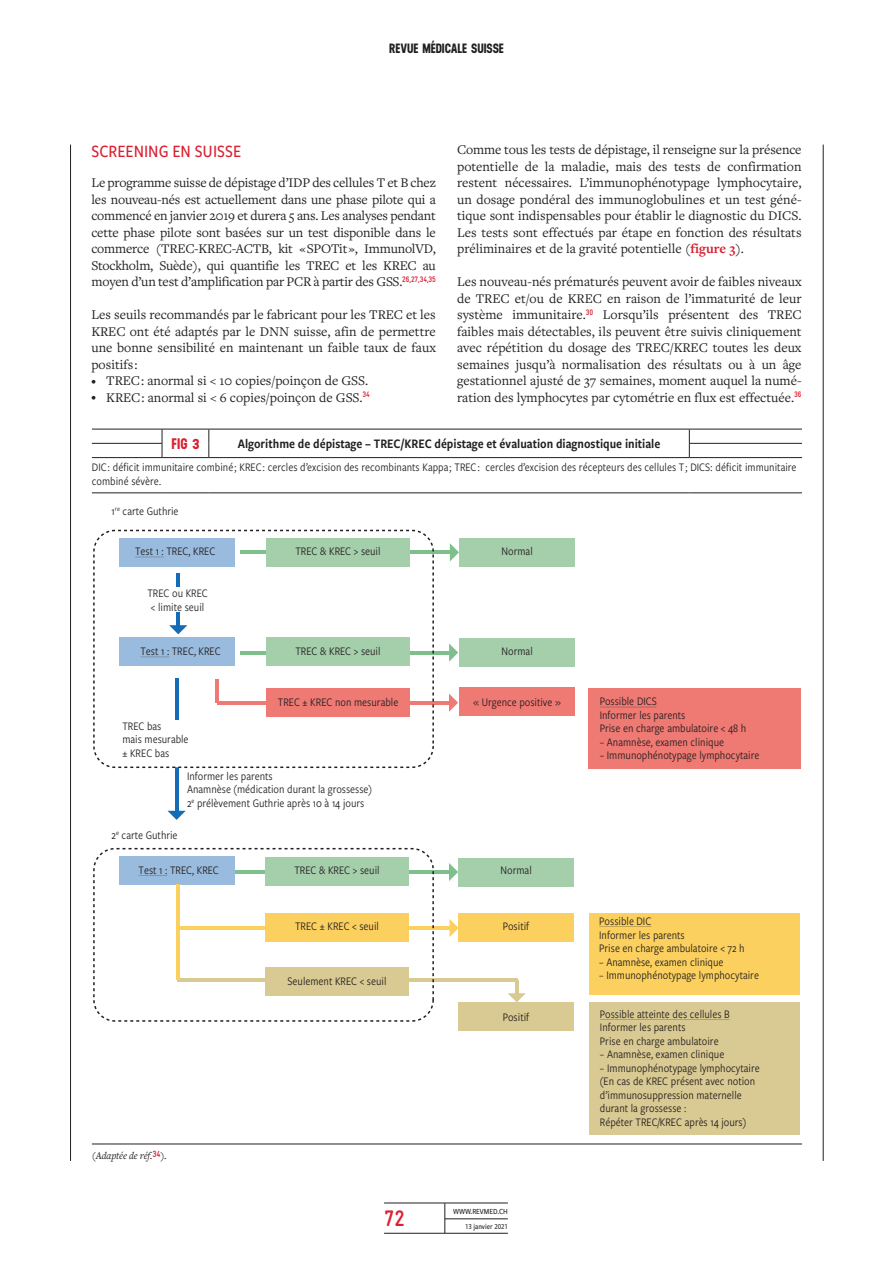
<style>
.page{position:relative;width:893px;height:1263px;background:#fff}
.page>*{position:absolute;margin:0;border:0;box-sizing:border-box;transform-origin:0 0}
.t1{font:700 22.5px "Gravur Condensed Pro";color:#da2031}
._1P_T1{font:500 18px "Freight Sans Cnd Pro";color:#da2031}
.t2{font:700 15.3px "Neusa";color:#da2031}
._1P_Texte_courant{font:13.8px/16.5px "Freight Text Pro";color:#231f20;text-align:justify}
._1P_Texte_courant_li{font:13.8px "Freight Text Pro";color:#231f20}
.t3{font:13.5px "Freight Sans Cnd Pro Semi";color:#231f20}
.t4{font:700 13.5px "Neusa";letter-spacing:-.005em;color:#231f20}
.t5{font:12px/13.5px "Freight Sans Cnd Pro";color:#231f20}
._1P_FIG_TAB_Source{font:italic 10.5px "Freight Text Pro";letter-spacing:-.01em;color:#231f20}
.t6{font:500 8.1px "Freight Sans Cnd Pro";color:#231f20}
.t7{font:500 7.8px "Freight Sans Cnd Pro";color:#231f20}
.s1{font-size:9.75px}
.s2{font-weight:700;color:#da2031}
.s3{font-family:"Gravur Condensed Pro";font-weight:700;font-style:normal;font-size:9px;color:#da2031}
</style>
<div class="page">
<hr style="left:384px;top:1233px;width:124px;height:1px;background:#231f20">
<hr style="left:384px;top:1202px;width:124px;height:1px;background:#231f20">
<hr style="left:445px;top:1218px;width:63px;height:1px;background:#231f20">
<hr style="left:444px;top:1203px;width:1px;height:30px;background:#231f20">
<div style="left:458px;top:858px;width:116px;height:28px;background:#a5ceab"></div>
<div style="left:458px;top:913px;width:116px;height:28px;background:#fcd05e"></div>
<div style="left:458px;top:1002px;width:116px;height:29px;background:#d9c992"></div>
<hr style="left:177px;top:978px;width:340px;height:3px;background:#d9c992">
<hr style="left:177px;top:926px;width:274px;height:3px;background:#fcd05e">
<svg style="left:450px;top:919px;width:8px;height:18px"></svg>
<hr style="left:234px;top:870px;width:216px;height:3px;background:#7fbf8c">
<svg style="left:449px;top:863px;width:9px;height:18px"></svg>
<hr style="left:217px;top:701px;width:233px;height:3px;background:#ef7973">
<svg style="left:449px;top:693px;width:9px;height:19px"></svg>
<hr style="left:241px;top:551px;width:210px;height:3px;background:#7fbf8c">
<svg style="left:450px;top:543px;width:9px;height:18px"></svg>
<hr style="left:240px;top:651px;width:210px;height:3px;background:#7fbf8c">
<svg style="left:449px;top:643px;width:9px;height:19px"></svg>
<hr style="left:175px;top:679px;width:3px;height:133px;background:#136cb5">
<svg style="left:167px;top:811px;width:19px;height:9px"></svg>
<div style="left:459px;top:538px;width:116px;height:28px;background:#a5ceab"></div>
<div style="left:459px;top:638px;width:116px;height:29px;background:#a5ceab"></div>
<div style="left:459px;top:688px;width:116px;height:28px;background:#ef7973"></div>
<hr style="left:515px;top:980px;width:3px;height:14px;background:#d9c992">
<svg style="left:508px;top:993px;width:18px;height:9px"></svg>
<div style="left:589px;top:689px;width:212px;height:80px;background:#ef7973"></div>
<div style="left:589px;top:913px;width:210px;height:82px;background:#fcd05e"></div>
<div style="left:589px;top:1002px;width:210px;height:133px;background:#d9c992"></div>
<svg style="left:600px;top:707px;width:57px;height:1px"></svg>
<svg style="left:600px;top:1019px;width:130px;height:1px"></svg>
<svg style="left:93px;top:530px;width:341px;height:238px"></svg>
<svg style="left:93px;top:848px;width:341px;height:174px"></svg>
<hr style="left:92px;top:443px;width:70px;height:1px;background:#231f20">
<svg style="left:162px;top:430px;width:1px;height:27px"></svg>
<svg style="left:208px;top:430px;width:1px;height:27px"></svg>
<hr style="left:689px;top:443px;width:113px;height:1px;background:#231f20">
<hr style="left:92px;top:457px;width:70px;height:1px;background:#231f20">
<hr style="left:162px;top:457px;width:47px;height:1px;background:#231f20">
<hr style="left:209px;top:457px;width:480px;height:1px;background:#231f20">
<hr style="left:689px;top:457px;width:113px;height:1px;background:#231f20">
<hr style="left:92px;top:492px;width:70px;height:1px;background:#231f20">
<hr style="left:162px;top:492px;width:47px;height:1px;background:#231f20">
<hr style="left:209px;top:492px;width:480px;height:1px;background:#231f20">
<hr style="left:689px;top:492px;width:113px;height:1px;background:#231f20">
<svg style="left:689px;top:430px;width:1px;height:27px"></svg>
<hr style="left:92px;top:429px;width:70px;height:1px;background:#231f20">
<hr style="left:162px;top:429px;width:47px;height:1px;background:#231f20">
<hr style="left:209px;top:429px;width:480px;height:1px;background:#231f20">
<hr style="left:689px;top:429px;width:113px;height:1px;background:#231f20">
<hr style="left:92px;top:1143px;width:710px;height:1px;background:#231f20">
<hr style="left:70px;top:145px;width:1px;height:1016px;background:#231f20">
<hr style="left:823px;top:145px;width:1px;height:1016px;background:#231f20">
<p class="t4" style="left:389px;top:38px;width:116px">REVUE MÉDICALE SUISSE</p>
<p class="_1P_T1" style="left:91px;top:139px;width:151px">SCREENING EN SUISSE</p>
<p class="_1P_Texte_courant" style="left:91px;top:174px;width:346px">Le programme suisse de dépistage d’IDP des cellules T et B chez les nouveau-nés est actuellement dans une phase pilote qui a commencé en janvier 2019 et durera 5 ans. Les analyses pendant cette phase pilote sont basées sur un test disponible dans le commerce (TREC-KREC-ACTB, kit « SPOTit », ImmunolVD, Stockholm, Suède), qui quantifie les TREC et les KREC au moyen d’un test d’amplification par PCR à partir des GSS.<sup>26,27,34,35</sup></p>
<p class="_1P_Texte_courant" style="left:91px;top:306px;width:346px">Les seuils recommandés par le fabricant pour les TREC et les KREC ont été adaptés par le DNN suisse, afin de permettre une bonne sensibilité en maintenant un faible taux de faux positifs :</p>
<p class="_1P_Texte_courant_li" style="left:91px;top:372px;width:278px"><span class="s1">•</span> TREC : anormal si &lt; 10 copies/poinçon de GSS.</p>
<p class="_1P_Texte_courant_li" style="left:91px;top:388px;width:280px"><span class="s1">•</span> KREC : anormal si &lt; 6 copies/poinçon de GSS.<sup>34</sup></p>
<p class="_1P_Texte_courant" style="left:457px;top:141px;width:346px">Comme tous les tests de dépistage, il renseigne sur la présence potentielle de la maladie, mais des tests de confirmation restent nécessaires. L’immunophénotypage lymphocytaire, un dosage pondéral des immunoglobulines et un test géné&shy;tique sont indispensables pour établir le diagnostic du DICS.<br>Les tests sont effectués par étape en fonction des résultats préliminaires et de la gravité potentielle (<span class="s2">figure 3</span>).</p>
<p class="_1P_Texte_courant" style="left:457px;top:273px;width:346px">Les nouveau-nés prématurés peuvent avoir de faibles niveaux de TREC et/ou de KREC en raison de l’immaturité de leur système immunitaire.<sup>30</sup> Lorsqu’ils présentent des TREC faibles mais détectables, ils peuvent être suivis cliniquement avec répétition du dosage des TREC/KREC toutes les deux semaines jusqu’à normalisation des résultats ou à un âge gestationnel ajusté de 37 semaines, moment auquel la numé&shy;ration des lymphocytes par cytométrie en flux est effectuée.<sup>36</sup></p>
<p class="t2" style="left:172px;top:433px;width:29px">FIG 3</p>
<p class="t3" style="left:238px;top:435px;width:424px">Algorithme de dépistage – TREC/KREC dépistage et évaluation diagnostique initiale</p>
<p class="t5" style="left:92px;top:460px;width:706px">DIC : déficit immunitaire combiné ; KREC : cercles d’excision des recombinants Kappa ; TREC : cercles d’excision des récepteurs des cellules T ; DICS: déficit immunitaire combiné sévère.</p>
<p class="t5" style="left:112px;top:504px;width:69px">1<sup>re</sup> carte Guthrie</p>
<p class="t5" style="left:135px;top:544px;width:82px">Test 1 : TREC, KREC</p>
<p class="t5" style="left:147px;top:586px;width:62px">TREC ou KREC &lt; limite seuil</p>
<p class="t5" style="left:140px;top:644px;width:82px">Test 1 : TREC, KREC</p>
<p class="t5" style="left:295px;top:544px;width:87px">TREC &amp; KREC &gt; seuil</p>
<p class="t5" style="left:295px;top:644px;width:87px">TREC &amp; KREC &gt; seuil</p>
<p class="t5" style="left:501px;top:544px;width:33px">Normal</p>
<p class="t5" style="left:501px;top:644px;width:33px">Normal</p>
<p class="t5" style="left:278px;top:695px;width:122px">TREC ± KREC non mesurable</p>
<p class="t5" style="left:473px;top:695px;width:89px">« Urgence positive »</p>
<p class="t5" style="left:600px;top:694px;width:148px">Possible DICS<br>Informer les parents<br>Prise en charge ambulatoire &lt; 48 h</p>
<p class="t5" style="left:600px;top:735px;width:126px">– Anamnèse, examen clinique</p>
<p class="t5" style="left:600px;top:748px;width:161px">– Immunophénotypage lymphocytaire</p>
<p class="t5" style="left:122px;top:718px;width:68px">TREC bas<br>mais mesurable ± KREC bas</p>
<p class="t5" style="left:187px;top:769px;width:187px">Informer les parents<br>Anamnèse (médication durant la grossesse)<br>2<sup>e</sup> prélèvement Guthrie après 10 à 14 jours</p>
<p class="t5" style="left:112px;top:827px;width:67px">2<sup>e</sup> carte Guthrie</p>
<p class="t5" style="left:139px;top:863px;width:82px">Test 1 : TREC, KREC</p>
<p class="t5" style="left:294px;top:863px;width:87px">TREC &amp; KREC &gt; seuil</p>
<p class="t5" style="left:501px;top:863px;width:33px">Normal</p>
<p class="_1P_FIG_TAB_Source" style="left:92px;top:1148px;width:77px">(Adaptée de réf.<span class="s3">34</span>).</p>
<p class="t5" style="left:295px;top:919px;width:85px">TREC ± KREC &lt; seuil</p>
<p class="t5" style="left:288px;top:974px;width:101px">Seulement KREC &lt; seuil</p>
<p class="t5" style="left:503px;top:919px;width:28px">Positif</p>
<p class="t5" style="left:503px;top:1010px;width:28px">Positif</p>
<h1 class="t1" style="left:384px;top:1206px;width:22px">72</h1>
<p class="t6" style="left:453px;top:1205px;width:56px">WWW.REVMED.CH</p>
<p class="t7" style="left:465px;top:1221px;width:44px">13 janvier 2021</p>
<p class="t5" style="left:599px;top:914px;width:147px">Possible DIC<br>Informer les parents<br>Prise en charge ambulatoire &lt; 72 h</p>
<p class="t5" style="left:599px;top:954px;width:126px">– Anamnèse, examen clinique</p>
<p class="t5" style="left:599px;top:968px;width:161px">– Immunophénotypage lymphocytaire</p>
<p class="t5" style="left:600px;top:1006px;width:131px">Possible atteinte des cellules B<br>Informer les parents<br>Prise en charge ambulatoire</p>
<p class="t5" style="left:600px;top:1047px;width:126px">– Anamnèse, examen clinique</p>
<p class="t5" style="left:600px;top:1060px;width:161px">– Immunophénotypage lymphocytaire (En cas de KREC présent avec notion d’immunosuppression maternelle durant la grossesse :<br>Répéter TREC/KREC après 14 jours)</p>
</div>
